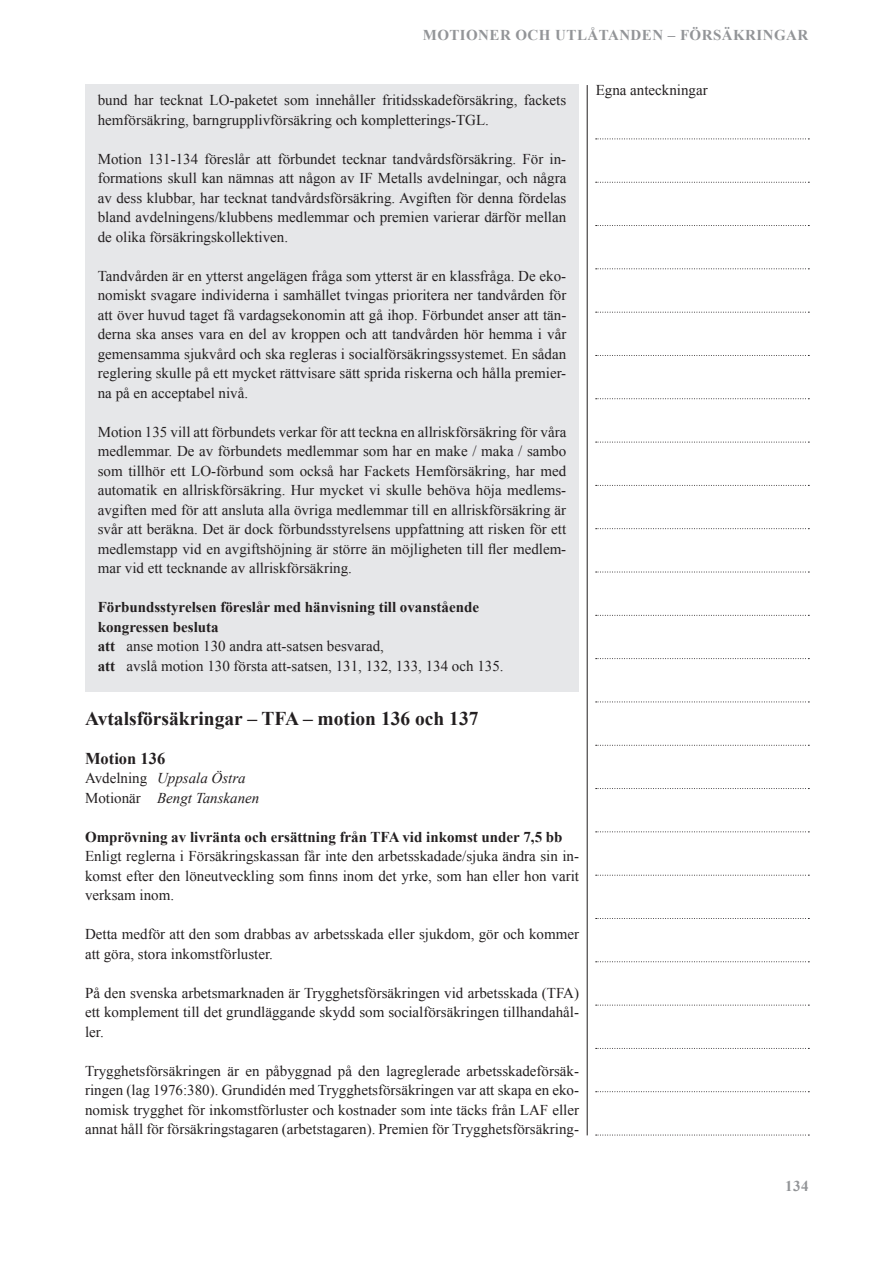
<style>
.page{position:relative;width:893px;height:1263px;background:#fff}
.page>*{position:absolute;margin:0;border:0;box-sizing:border-box;transform-origin:0 0}
.t1{font:700 19.5px "Times New Roman";color:#231f20}
.t2{font:700 16.5px "Times New Roman";color:#231f20}
.t3{font:15px/19.5px "Times New Roman";color:#231f20;text-align:justify}
.t4{font:700 15px "Times New Roman";color:#231f20}
.t5{font:italic 15px/19.5px "Times New Roman";color:#231f20}
.t6{font:700 15px "Times New Roman";letter-spacing:.03em;color:#939598}
.s1{font-weight:700}
.s2{font-style:normal}
</style>
<div class="page">
<hr style="left:587px;top:85px;width:1px;height:1050px;background:#231f20">
<svg style="left:596px;top:139px;width:213px;height:1px"></svg>
<svg style="left:596px;top:182px;width:213px;height:1px"></svg>
<svg style="left:596px;top:225px;width:213px;height:1px"></svg>
<svg style="left:596px;top:268px;width:213px;height:1px"></svg>
<svg style="left:596px;top:312px;width:213px;height:1px"></svg>
<svg style="left:596px;top:355px;width:213px;height:1px"></svg>
<svg style="left:596px;top:398px;width:213px;height:1px"></svg>
<svg style="left:596px;top:442px;width:213px;height:1px"></svg>
<svg style="left:596px;top:485px;width:213px;height:1px"></svg>
<svg style="left:596px;top:528px;width:213px;height:1px"></svg>
<svg style="left:596px;top:572px;width:213px;height:1px"></svg>
<svg style="left:596px;top:615px;width:213px;height:1px"></svg>
<svg style="left:596px;top:658px;width:213px;height:1px"></svg>
<svg style="left:596px;top:701px;width:213px;height:1px"></svg>
<svg style="left:596px;top:745px;width:213px;height:1px"></svg>
<svg style="left:596px;top:788px;width:213px;height:1px"></svg>
<svg style="left:596px;top:831px;width:213px;height:1px"></svg>
<svg style="left:596px;top:875px;width:213px;height:1px"></svg>
<svg style="left:596px;top:918px;width:213px;height:1px"></svg>
<svg style="left:596px;top:961px;width:213px;height:1px"></svg>
<svg style="left:596px;top:1005px;width:213px;height:1px"></svg>
<svg style="left:596px;top:1048px;width:213px;height:1px"></svg>
<svg style="left:596px;top:1091px;width:213px;height:1px"></svg>
<svg style="left:596px;top:1135px;width:213px;height:1px"></svg>
<div style="left:85px;top:84px;width:493px;height:608px;background:#e6e7e9"></div>
<p class="t6" style="left:423px;top:25px;width:387px">MOTIONER OCH UTLÅTANDEN – FÖRSÄKRINGAR</p>
<p class="t3" style="left:98px;top:90px;width:470px">bund har tecknat LO-paketet som innehåller fritidsskadeförsäkring, fackets hemförsäkring, barngrupplivförsäkring och kompletterings-TGL.</p>
<p class="t3" style="left:98px;top:149px;width:470px">Motion 131-134 föreslår att förbundet tecknar tandvårdsförsäkring. För in&shy;formations skull kan nämnas att någon av IF Metalls avdelningar, och några av dess klubbar, har tecknat tandvårdsförsäkring. Avgiften för denna fördelas bland avdelningens/klubbens medlemmar och premien varierar därför mellan de olika försäkringskollektiven.</p>
<p class="t3" style="left:98px;top:266px;width:470px">Tandvården är en ytterst angelägen fråga som ytterst är en klassfråga. De eko&shy;nomiskt svagare individerna i samhället tvingas prioritera ner tandvården för att över huvud taget få vardagsekonomin att gå ihop. Förbundet anser att tän&shy;derna ska anses vara en del av kroppen och att tandvården hör hemma i vår gemensamma sjukvård och ska regleras i socialförsäkringssystemet. En sådan reglering skulle på ett mycket rättvisare sätt sprida riskerna och hålla premier&shy;na på en acceptabel nivå.</p>
<p class="t3" style="left:98px;top:422px;width:470px">Motion 135 vill att förbundets verkar för att teckna en allriskförsäkring för våra medlemmar. De av förbundets medlemmar som har en make / maka / sambo som tillhör ett LO-förbund som också har Fackets Hemförsäkring, har med automatik en allriskförsäkring. Hur mycket vi skulle behöva höja medlems&shy;avgiften med för att ansluta alla övriga medlemmar till en allriskförsäkring är svår att beräkna. Det är dock förbundsstyrelsens uppfattning att risken för ett medlemstapp vid en avgiftshöjning är större än möjligheten till fler medlem&shy;mar vid ett tecknande av allriskförsäkring.</p>
<p class="t3" style="left:98px;top:597px;width:407px;text-align:left"><span class="s1">Förbundsstyrelsen föreslår med hänvisning till ovanstående kongressen besluta<br>att</span> anse motion 130 andra att-satsen besvarad,<br><span class="s1">att</span> avslå motion 130 första att-satsen, 131, 132, 133, 134 och 135.</p>
<h1 class="t1" style="left:85px;top:705px;width:395px">Avtalsförsäkringar – TFA – motion 136 och 137</h1>
<p class="t2" style="left:85px;top:747px;width:82px">Motion 136</p>
<p class="t5" style="left:85px;top:768px;width:176px"><span class="s2">Avdelning</span> Uppsala Östra<br><span class="s2">Motionär</span> Bengt Tanskanen</p>
<p class="t4" style="left:85px;top:826px;width:479px">Omprövning av livränta och ersättning från TFA vid inkomst under 7,5 bb</p>
<p class="t3" style="left:85px;top:846px;width:496px">Enligt reglerna i Försäkringskassan får inte den arbetsskadade/sjuka ändra sin in&shy;komst efter den löneutveckling som finns inom det yrke, som han eller hon varit verksam inom.</p>
<p class="t3" style="left:85px;top:924px;width:496px">Detta medför att den som drabbas av arbetsskada eller sjukdom, gör och kommer att göra, stora inkomstförluster.</p>
<p class="t3" style="left:85px;top:983px;width:495px">På den svenska arbetsmarknaden är Trygghetsförsäkringen vid arbetsskada (TFA) ett komplement till det grundläggande skydd som socialförsäkringen tillhandahål&shy;ler.</p>
<p class="t3" style="left:85px;top:1061px;width:496px">Trygghetsförsäkringen är en påbyggnad på den lagreglerade arbetsskadeförsäk&shy;ringen (lag 1976:380). Grundidén med Trygghetsförsäkringen var att skapa en eko&shy;nomisk trygghet för inkomstförluster och kostnader som inte täcks från LAF eller annat håll för försäkringstagaren (arbetstagaren). Premien för Trygghetsförsäkring-</p>
<p class="t3" style="left:596px;top:80px;width:114px">Egna anteckningar</p>
<p class="t6" style="left:785px;top:1175px;width:25px">134</p>
</div>
